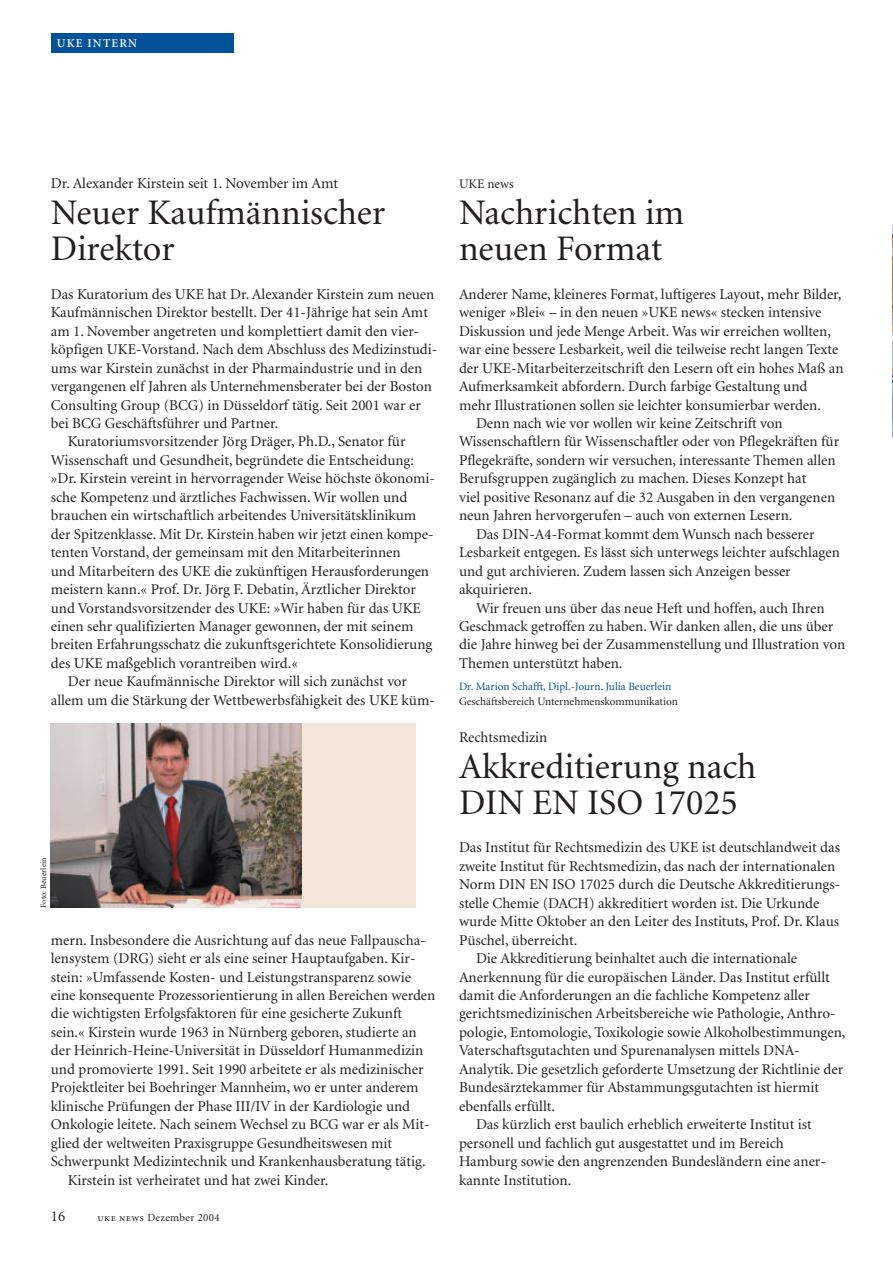
<style>
.page{position:relative;width:893px;height:1263px;background:#fff}
.page>*{position:absolute;margin:0;border:0;box-sizing:border-box;transform-origin:0 0}
.t1{font:36px/36px "Minion";color:#231f20}
.t2{font:15px "Minion";color:#231f20}
.t3{font:13.2px "Minion";color:#231f20}
.t4{font:600 12px "Minion";letter-spacing:.095em;color:#fff}
.t5{font:11.25px "Minion";color:#01529a}
.t6{font:11.25px "Minion";color:#231f20}
.t7{font:10.8px "Minion";letter-spacing:.035em;color:#231f20}
.t8{font:8.25px "Minion";color:#231f20}
.s1{font-family:"Minion Exp"}
</style>
<div class="page">
<svg style="left:50px;top:33px;width:366px;height:875px"></svg>
<svg style="left:892px;top:225px;width:1px;height:213px"></svg>
<p class="t4" style="left:57px;top:38px;width:82px">UKE INTERN</p>
<p class="t2" style="left:51px;top:177px;width:289px">Dr. Alexander Kirstein seit 1. November im Amt</p>
<h1 class="t1" style="left:51px;top:198px;width:336px">Neuer Kaufmännischer<br>Direktor</h1>
<p class="t2" style="left:51px;top:288px;width:385px">Das Kuratorium des UKE hat Dr. Alexander Kirstein zum neuen</p>
<p class="t2" style="left:51px;top:307px;width:379px">Kaufmännischen Direktor bestellt. Der 41-Jährige hat sein Amt</p>
<p class="t2" style="left:51px;top:325px;width:370px">am 1. November angetreten und komplettiert damit den vier-</p>
<p class="t2" style="left:51px;top:343px;width:388px">köpfigen UKE-Vorstand. Nach dem Abschluss des Medizinstudi-</p>
<p class="t2" style="left:51px;top:362px;width:373px">ums war Kirstein zunächst in der Pharmaindustrie und in den</p>
<p class="t2" style="left:51px;top:380px;width:383px">vergangenen elf Jahren als Unternehmensberater bei der Boston</p>
<p class="t2" style="left:51px;top:399px;width:372px">Consulting Group (BCG) in Düsseldorf tätig. Seit 2001 war er</p>
<p class="t2" style="left:51px;top:417px;width:229px">bei BCG Geschäftsführer und Partner.</p>
<p class="t2" style="left:68px;top:436px;width:339px">Kuratoriumsvorsitzender Jörg Dräger, Ph.D., Senator für</p>
<p class="t2" style="left:51px;top:454px;width:365px">Wissenschaft und Gesundheit, begründete die Entscheidung:</p>
<p class="t2" style="left:51px;top:473px;width:386px">»Dr. Kirstein vereint in hervorragender Weise höchste ökonomi-</p>
<p class="t2" style="left:51px;top:491px;width:358px">sche Kompetenz und ärztliches Fachwissen. Wir wollen und</p>
<p class="t2" style="left:51px;top:510px;width:367px">brauchen ein wirtschaftlich arbeitendes Universitätsklinikum</p>
<p class="t2" style="left:51px;top:528px;width:384px">der Spitzenklasse. Mit Dr. Kirstein haben wir jetzt einen kompe-</p>
<p class="t2" style="left:51px;top:546px;width:351px">tenten Vorstand, der gemeinsam mit den Mitarbeiterinnen</p>
<p class="t2" style="left:51px;top:565px;width:380px">und Mitarbeitern des UKE die zukünftigen Herausforderungen</p>
<p class="t2" style="left:51px;top:583px;width:367px">meistern kann.« Prof. Dr. Jörg F. Debatin, Ärztlicher Direktor</p>
<p class="t2" style="left:51px;top:602px;width:372px">und Vorstandsvorsitzender des UKE: »Wir haben für das UKE</p>
<p class="t2" style="left:51px;top:620px;width:364px">einen sehr qualifizierten Manager gewonnen, der mit seinem</p>
<p class="t2" style="left:51px;top:639px;width:383px">breiten Erfahrungsschatz die zukunftsgerichtete Konsolidierung</p>
<p class="t2" style="left:51px;top:657px;width:249px">des UKE maßgeblich vorantreiben wird.«</p>
<p class="t2" style="left:68px;top:676px;width:341px">Der neue Kaufmännische Direktor will sich zunächst vor</p>
<p class="t2" style="left:51px;top:694px;width:386px">allem um die Stärkung der Wettbewerbsfähigkeit des UKE küm-</p>
<p class="t8" style="left:40px;top:908px;width:52px;rotate:-90deg">Foto: Beuerlein</p>
<p class="t2" style="left:51px;top:934px;width:376px">mern. Insbesondere die Ausrichtung auf das neue Fallpauscha-</p>
<p class="t2" style="left:51px;top:952px;width:366px">lensystem (DRG) sieht er als eine seiner Hauptaufgaben. Kir-</p>
<p class="t2" style="left:51px;top:971px;width:362px">stein: »Umfassende Kosten- und Leistungstransparenz sowie</p>
<p class="t2" style="left:51px;top:989px;width:386px">eine konsequente Prozessorientierung in allen Bereichen werden</p>
<p class="t2" style="left:51px;top:1008px;width:353px">die wichtigsten Erfolgsfaktoren für eine gesicherte Zukunft</p>
<p class="t2" style="left:51px;top:1026px;width:367px">sein.« Kirstein wurde 1963 in Nürnberg geboren, studierte an</p>
<p class="t2" style="left:51px;top:1045px;width:374px">der Heinrich-Heine-Universität in Düsseldorf Humanmedizin</p>
<p class="t2" style="left:51px;top:1063px;width:374px">und promovierte 1991. Seit 1990 arbeitete er als medizinischer</p>
<p class="t2" style="left:51px;top:1081px;width:369px">Projektleiter bei Boehringer Mannheim, wo er unter anderem</p>
<p class="t2" style="left:51px;top:1100px;width:361px">klinische Prüfungen der Phase III/IV in der Kardiologie und</p>
<p class="t2" style="left:51px;top:1118px;width:380px">Onkologie leitete. Nach seinem Wechsel zu BCG war er als Mit-</p>
<p class="t2" style="left:51px;top:1137px;width:343px">glied der weltweiten Praxisgruppe Gesundheitswesen mit</p>
<p class="t2" style="left:51px;top:1155px;width:376px">Schwerpunkt Medizintechnik und Krankenhausberatung tätig.</p>
<p class="t2" style="left:68px;top:1174px;width:262px">Kirstein ist verheiratet und hat zwei Kinder.</p>
<p class="t2" style="left:51px;top:1211px;width:16px">16</p>
<p class="t7" style="left:98px;top:1214px;width:124px"><span class="s1">uke news</span> Dezember 2004</p>
<p class="t3" style="left:459px;top:179px;width:56px">UKE news</p>
<h1 class="t1" style="left:459px;top:198px;width:227px">Nachrichten im neuen Format</h1>
<p class="t2" style="left:459px;top:288px;width:384px">Anderer Name, kleineres Format, luftigeres Layout, mehr Bilder,</p>
<p class="t2" style="left:459px;top:307px;width:364px">weniger »Blei« – in den neuen »UKE news« stecken intensive</p>
<p class="t2" style="left:459px;top:325px;width:373px">Diskussion und jede Menge Arbeit. Was wir erreichen wollten,</p>
<p class="t2" style="left:459px;top:343px;width:381px">war eine bessere Lesbarkeit, weil die teilweise recht langen Texte</p>
<p class="t2" style="left:459px;top:362px;width:386px">der UKE-Mitarbeiterzeitschrift den Lesern oft ein hohes Maß an</p>
<p class="t2" style="left:459px;top:380px;width:350px">Aufmerksamkeit abfordern. Durch farbige Gestaltung und</p>
<p class="t2" style="left:459px;top:399px;width:363px">mehr Illustrationen sollen sie leichter konsumierbar werden.</p>
<p class="t2" style="left:476px;top:417px;width:308px">Denn nach wie vor wollen wir keine Zeitschrift von</p>
<p class="t2" style="left:459px;top:436px;width:382px">Wissenschaftlern für Wissenschaftler oder von Pflegekräften für</p>
<p class="t2" style="left:459px;top:454px;width:378px">Pflegekräfte, sondern wir versuchen, interessante Themen allen</p>
<p class="t2" style="left:459px;top:473px;width:349px">Berufsgruppen zugänglich zu machen. Dieses Konzept hat</p>
<p class="t2" style="left:459px;top:491px;width:378px">viel positive Resonanz auf die 32 Ausgaben in den vergangenen</p>
<p class="t2" style="left:459px;top:510px;width:335px">neun Jahren hervorgerufen – auch von externen Lesern.</p>
<p class="t2" style="left:476px;top:528px;width:340px">Das DIN-A4-Format kommt dem Wunsch nach besserer</p>
<p class="t2" style="left:459px;top:546px;width:382px">Lesbarkeit entgegen. Es lässt sich unterwegs leichter aufschlagen</p>
<p class="t2" style="left:459px;top:565px;width:333px">und gut archivieren. Zudem lassen sich Anzeigen besser</p>
<p class="t2" style="left:459px;top:583px;width:74px">akquirieren.</p>
<p class="t2" style="left:476px;top:602px;width:350px">Wir freuen uns über das neue Heft und hoffen, auch Ihren</p>
<p class="t2" style="left:459px;top:620px;width:376px">Geschmack getroffen zu haben. Wir danken allen, die uns über</p>
<p class="t2" style="left:459px;top:639px;width:388px">die Jahre hinweg bei der Zusammenstellung und Illustration von</p>
<p class="t2" style="left:459px;top:657px;width:165px">Themen unterstützt haben.</p>
<p class="t5" style="left:459px;top:682px;width:214px">Dr. Marion Schafft, Dipl.-Journ. Julia Beuerlein</p>
<p class="t6" style="left:459px;top:697px;width:221px">Geschäftsbereich Unternehmenskommunikation</p>
<p class="t2" style="left:459px;top:731px;width:90px">Rechtsmedizin</p>
<h1 class="t1" style="left:459px;top:751px;width:299px">Akkreditierung nach<br>DIN EN ISO 17025</h1>
<p class="t2" style="left:459px;top:842px;width:382px">Das Institut für Rechtsmedizin des UKE ist deutschlandweit das</p>
<p class="t2" style="left:459px;top:860px;width:378px">zweite Institut für Rechtsmedizin, das nach der internationalen</p>
<p class="t2" style="left:459px;top:879px;width:383px">Norm DIN EN ISO 17025 durch die Deutsche Akkreditierungs-</p>
<p class="t2" style="left:459px;top:897px;width:362px">stelle Chemie (DACH) akkreditiert worden ist. Die Urkunde</p>
<p class="t2" style="left:459px;top:915px;width:382px">wurde Mitte Oktober an den Leiter des Instituts, Prof. Dr. Klaus</p>
<p class="t2" style="left:459px;top:934px;width:120px">Püschel, überreicht.</p>
<p class="t2" style="left:476px;top:952px;width:323px">Die Akkreditierung beinhaltet auch die internationale</p>
<p class="t2" style="left:459px;top:971px;width:372px">Anerkennung für die europäischen Länder. Das Institut erfüllt</p>
<p class="t2" style="left:459px;top:989px;width:352px">damit die Anforderungen an die fachliche Kompetenz aller</p>
<p class="t2" style="left:459px;top:1008px;width:378px">gerichtsmedizinischen Arbeitsbereiche wie Pathologie, Anthro-</p>
<p class="t2" style="left:459px;top:1026px;width:388px">pologie, Entomologie, Toxikologie sowie Alkoholbestimmungen,</p>
<p class="t2" style="left:459px;top:1045px;width:342px">Vaterschaftsgutachten und Spurenanalysen mittels DNA-</p>
<p class="t2" style="left:459px;top:1063px;width:386px">Analytik. Die gesetzlich geforderte Umsetzung der Richtlinie der</p>
<p class="t2" style="left:459px;top:1081px;width:362px">Bundesärztekammer für Abstammungsgutachten ist hiermit</p>
<p class="t2" style="left:459px;top:1100px;width:98px">ebenfalls erfüllt.</p>
<p class="t2" style="left:476px;top:1118px;width:337px">Das kürzlich erst baulich erheblich erweiterte Institut ist</p>
<p class="t2" style="left:459px;top:1137px;width:326px">personell und fachlich gut ausgestattet und im Bereich</p>
<p class="t2" style="left:459px;top:1155px;width:368px">Hamburg sowie den angrenzenden Bundesländern eine aner-</p>
<p class="t2" style="left:459px;top:1174px;width:114px">kannte Institution.</p>
</div>
